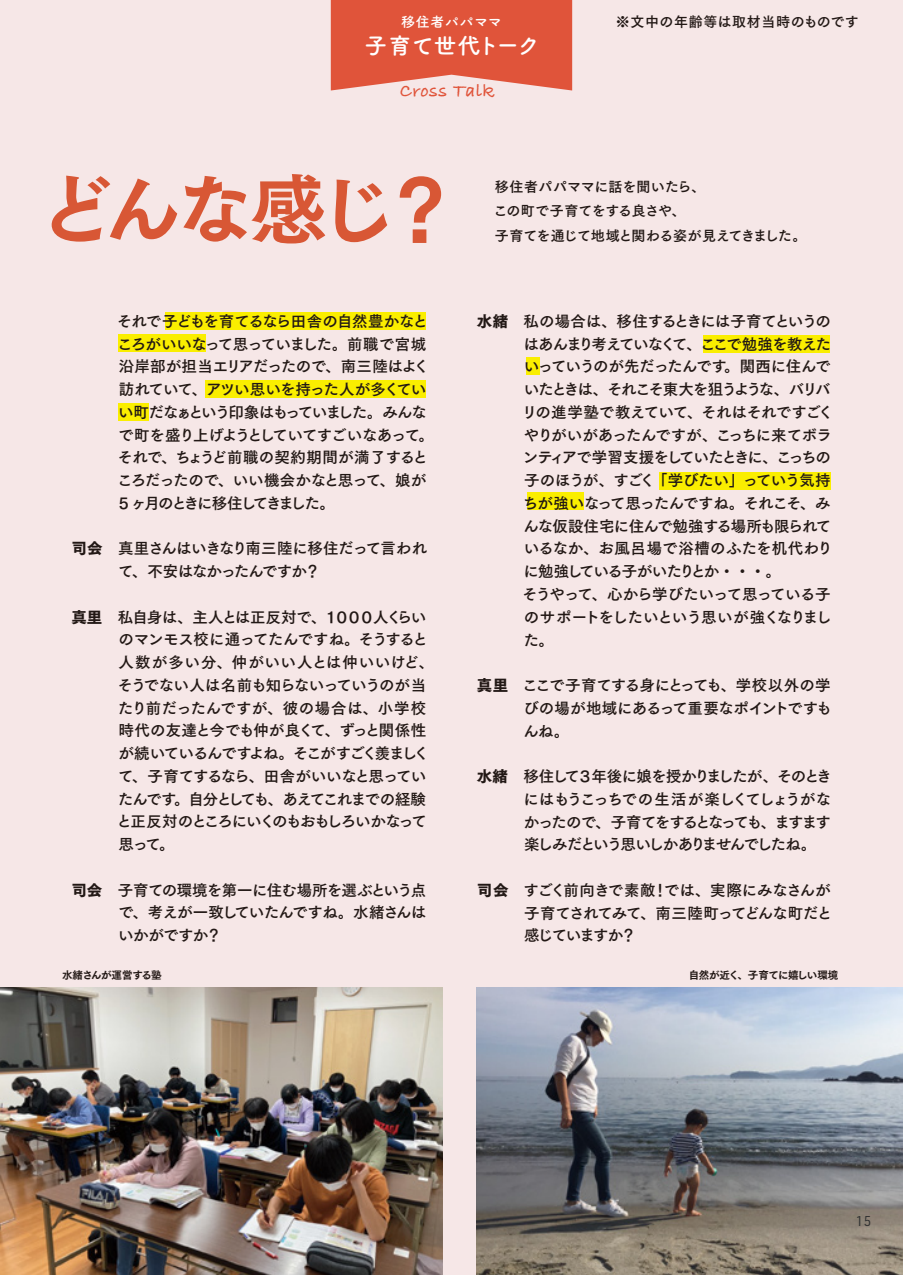
<style>
.page{position:relative;width:903px;height:1275px;background:#f6e7e7}
.page>*{position:absolute;margin:0;border:0;box-sizing:border-box;transform-origin:0 0}
.t1{font:77px "Tsuku Go Pro E";letter-spacing:-.105em;color:#d85735}
.t2{font:700 22.75px "Tsuku A Rd Gothic";color:#fff}
.t3{font:700 19.25px "Bradley Hand ITCTT";letter-spacing:.025em;color:#e0543a}
.t4{font:15.4px/22.8px "Tsuku Go Pro B";letter-spacing:-.06em;color:#221815;text-align:justify}
.t5{font:15.4px "Tsuku Go Pro B";letter-spacing:-.04em;color:#221815}
.t6{font:15.4px "Tsuku Go Pro B";letter-spacing:-.085em;color:#221815}
.t7{font:15.4px "Tsuku Go Pro B";letter-spacing:-.135em;color:#221815}
.t8{font:15.4px "Tsuku Go Pro B";letter-spacing:.025em;color:#221815}
.t9{font:15.4px "Tsuku Go Pro B";letter-spacing:-.08em;color:#221815}
.t10{font:14px/24.5px "Tsuku Go Pro B";letter-spacing:-.01em;color:#221815}
.t11{font:14px "Tsuku Go Pro B";letter-spacing:.03em;color:#221815}
.t12{font:700 14px "Tsuku A Rd Gothic";letter-spacing:.05em;color:#fff}
.t13{font:14px "URWDIN";color:#323333}
.t14{font:10.5px "Tsuku Go Pro E";letter-spacing:-.04em;color:#221815}
.s1{font-family:"Tsuku Go Pro H"}
</style>
<div class="page">
<div style="left:527px;top:357px;width:13px;height:18px;background:#faee00"></div>
<div style="left:659px;top:472px;width:171px;height:17px;background:#faee00"></div>
<div style="left:527px;top:493px;width:56px;height:17px;background:#faee00"></div>
<div style="left:703px;top:335px;width:127px;height:17px;background:#faee00"></div>
<div style="left:206px;top:380px;width:220px;height:18px;background:#faee00"></div>
<div style="left:118px;top:403px;width:31px;height:17px;background:#faee00"></div>
<div style="left:118px;top:334px;width:87px;height:17px;background:#faee00"></div>
<div style="left:166px;top:312px;width:260px;height:17px;background:#faee00"></div>
<svg style="left:331px;top:0;width:241px;height:91px;background:#e2614a"></svg>
<img style="left:476px;top:987px;width:427px;height:288px">
<img style="left:0;top:987px;width:442px;height:288px">
<p class="t12" style="left:401px;top:11px;width:102px">移住者パパママ</p>
<h2 class="t2" style="left:364px;top:28px;width:177px">子育て世代トーク</h2>
<p class="t3" style="left:400px;top:76px;width:96px">Cross Talk</p>
<p class="t11" style="left:616px;top:10px;width:245px">※文中の年齢等は取材当時のものです</p>
<h1 class="t1" style="left:-31px;top:141px;width:491px">　どんな感じ？</h1>
<p class="t4" style="left:117px;top:308px;width:318px;text-align:left;text-indent:-46px">　　　それで子どもを育てるなら田舎の自然豊かなところがいいなって思っていました。前職で宮城沿岸部が担当エリアだったので、南三陸はよく訪れていて、アツい思いを持った人が多くていい町だなぁという印象はもっていました。みんなで町を盛り上げようとしていてすごいなあって。それで、ちょうど前職の契約期間が満了するところだったので、いい機会かなと思って、娘が<br>5 ヶ月のときに移住してきました。</p>
<p class="t4" style="left:118px;top:535px;width:311px;text-indent:-47px"><span class="s1">司会</span>　真里さんはいきなり南三陸に移住だって言われて、不安はなかったんですか？</p>
<p class="t4" style="left:117px;top:604px;width:319px;text-align:left;text-indent:-45px"><span class="s1">真里</span>　私自身は、主人とは正反対で、１０００人くらいのマンモス校に通ってたんですね。そうすると人数が多い分、仲がいい人とは仲いいけど、そうでない人は名前も知らないっていうのが当たり前だったんですが、彼の場合は、小学校時代の友達と今でも仲が良くて、ずっと関係性が続いているんですよね。そこがすごく羨ましくて、子育てするなら、田舎がいいなと思っていたんです。自分としても、あえてこれまでの経験と正反対のところにいくのもおもしろいかなって思って。</p>
<p class="t4" style="left:118px;top:877px;width:310px;text-indent:-47px"><span class="s1">司会</span>　子育ての環境を第一に住む場所を選ぶという点で、考えが一致していたんですね。水緒さんはいかがですか？</p>
<p class="t10" style="left:493px;top:173px;width:314px">移住者パパママに話を聞いたら、<br>この町で子育てをする良さや、<br>子育てを通じて地域と関わる姿が見えてきました。</p>
<p class="t5" style="left:477px;top:308px;width:355px"><span class="s1">水緒</span>　私の場合は、移住するときには子育てというの</p>
<p class="t6" style="left:523px;top:330px;width:309px">はあんまり考えていなくて、ここで勉強を教えた</p>
<p class="t4" style="left:524px;top:353px;width:308px">いっていうのが先だったんです。関西に住んで</p>
<p class="t7" style="left:524px;top:376px;width:308px">いたときは、それこそ東大を狙うような、バリバ</p>
<p class="t5" style="left:522px;top:399px;width:313px">リの進学塾で教えていて、それはそれですごく</p>
<p class="t5" style="left:524px;top:421px;width:310px">やりがいがあったんですが、こっちに来てボラ</p>
<p class="t4" style="left:523px;top:444px;width:309px">ンティアで学習支援をしていたときに、こっちの</p>
<p class="t4" style="left:524px;top:467px;width:308px">子のほうが、すごく「学びたい」っていう気持</p>
<p class="t4" style="left:523px;top:490px;width:309px">ちが強いなって思ったんですね。それこそ、み</p>
<p class="t5" style="left:523px;top:513px;width:309px">んな仮設住宅に住んで勉強する場所も限られて</p>
<p class="t8" style="left:524px;top:535px;width:310px">いるなか、お風呂場で浴槽のふたを机代わり</p>
<p class="t9" style="left:523px;top:558px;width:259px">に勉強している子がいたりとか・・・。</p>
<p class="t5" style="left:477px;top:581px;width:355px">　　　そうやって、心から学びたいって思っている子</p>
<p class="t4" style="left:524px;top:604px;width:309px">のサポートをしたいという思いが強くなりまし</p>
<p class="t4" style="left:523px;top:626px;width:32px">た。</p>
<p class="t4" style="left:523px;top:672px;width:310px;text-indent:-46px"><span class="s1">真里</span>　ここで子育てする身にとっても、学校以外の学びの場が地域にあるって重要なポイントですもんね。</p>
<p class="t4" style="left:523px;top:763px;width:310px;text-indent:-47px"><span class="s1">水緒</span>　移住して３年後に娘を授かりましたが、そのときにはもうこっちでの生活が楽しくてしょうがなかったので、子育てをするとなっても、ますます楽しみだという思いしかありませんでしたね。</p>
<p class="t4" style="left:524px;top:877px;width:310px;text-indent:-47px"><span class="s1">司会</span>　すごく前向きで素敵！では、実際にみなさんが子育てされてみて、南三陸町ってどんな町だと感じていますか？</p>
<p class="t14" style="left:62px;top:965px;width:101px">水緒さんが運営する塾</p>
<p class="t14" style="left:689px;top:965px;width:151px">自然が近く、子育てに嬉しい環境</p>
<p class="t13" style="left:856px;top:1212px;width:17px">15</p>
</div>
